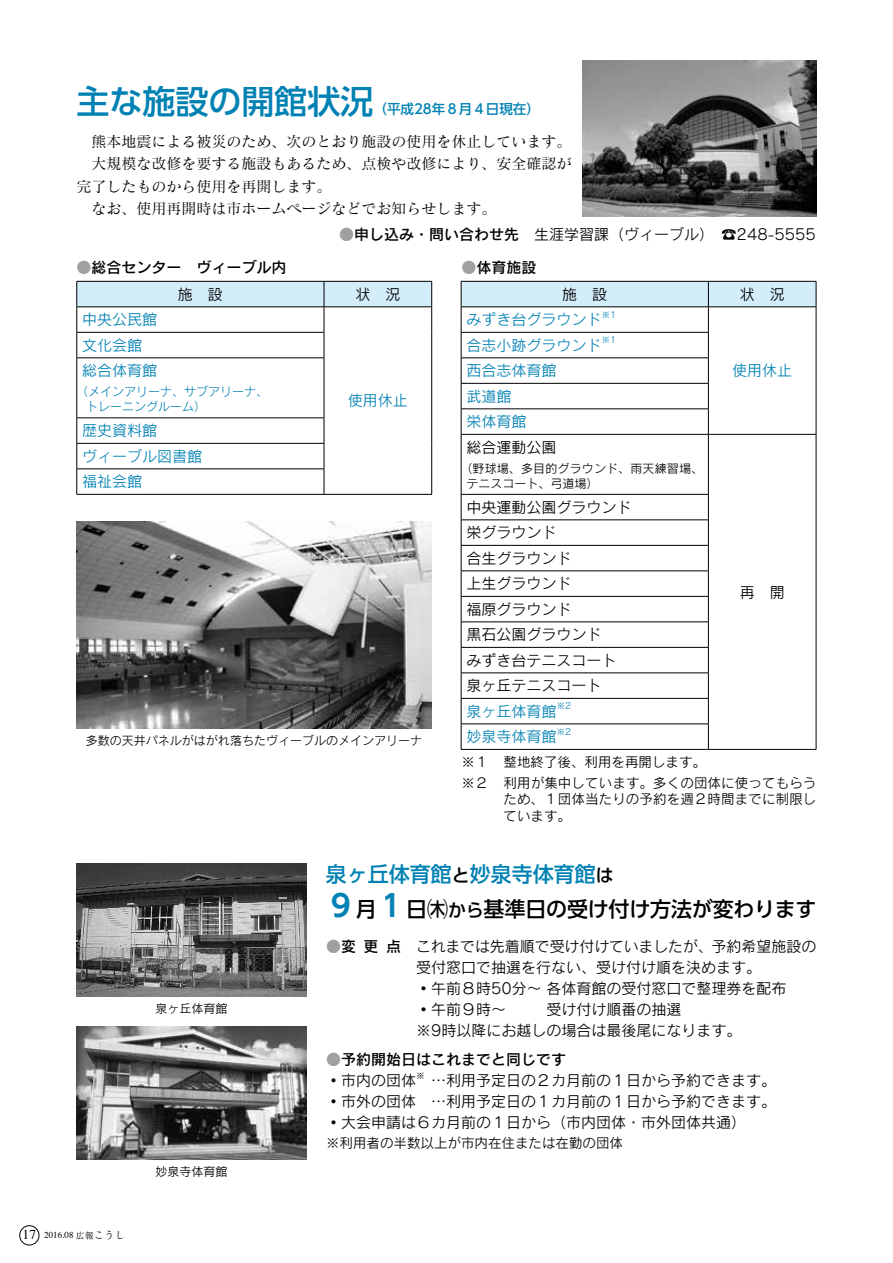
<style>
.page{position:relative;width:893px;height:1263px;background:#fff}
.page>*{position:absolute;margin:0;border:0;box-sizing:border-box;transform-origin:0 0}
.t1{font:500 33px "UD Shin Go Pro";color:#0081b3}
.t2{font:700 30px "UD Shin Go Pro De";color:#0081b3}
.t3{font:500 21px/35px "UD Shin Go Pro";color:#000}
.t4{font:15px/25.5px "Rodin Pro M";color:#000}
.t5{font:15px/22.5px "Matisse Pro M";color:#000}
.t6{font:15px/25.5px "Rodin Pro M";color:#0081b3}
.t7{font:15px "Rodin Pro DB";color:#000}
.t8{font:13.5px/16.5px "Rodin Pro M";letter-spacing:.01em;color:#000}
.t9{font:500 13.5px "UD Shin Go Pro";color:#0081b3}
.t10{font:13.5px "Times";color:#000}
.t11{font:12px/15px "Rodin Pro M";color:#000}
.t12{font:12px/15px "Rodin Pro M";color:#0081b3}
.t13{font:10.5px "Antique Std ANL";color:#000}
.t14{font:9px "Times";color:#000}
.t15{font:8.7px "Rodin Pro M";color:#0081b3}
.t16{font:8.7px "Rodin Pro M";color:#000}
.s1{color:#9fa0a0}
.s2{font-family:"Rodin Pro DB";color:#9fa0a0}
.s3{font-family:"Rodin Pro DB"}
.s4{color:#0081b3}
.s5{font-size:18px}
.s6{font-family:"Tsuku Old Min Pro R";font-size:9px}
</style>
<div class="page">
<div style="left:19px;top:1225px;width:20px;height:20px;border:1px solid #000;border-radius:50%"></div>
<svg style="left:77px;top:281px;width:355px;height:77px"></svg>
<hr style="left:77px;top:358px;width:247px;height:1px;background:#000">
<hr style="left:77px;top:358px;width:1px;height:60px;background:#000">
<hr style="left:324px;top:358px;width:1px;height:60px;background:#000">
<hr style="left:431px;top:358px;width:1px;height:60px;background:#000">
<hr style="left:77px;top:418px;width:247px;height:1px;background:#000">
<hr style="left:77px;top:443px;width:247px;height:1px;background:#000">
<hr style="left:77px;top:469px;width:247px;height:1px;background:#000">
<svg style="left:77px;top:418px;width:1px;height:76px"></svg>
<svg style="left:324px;top:418px;width:1px;height:76px"></svg>
<svg style="left:431px;top:418px;width:1px;height:76px"></svg>
<hr style="left:77px;top:494px;width:247px;height:1px;background:#000">
<hr style="left:324px;top:494px;width:108px;height:1px;background:#000">
<svg style="left:461px;top:281px;width:356px;height:153px"></svg>
<hr style="left:461px;top:434px;width:247px;height:1px;background:#000">
<hr style="left:461px;top:435px;width:1px;height:59px;background:#000">
<hr style="left:708px;top:434px;width:108px;height:1px;background:#000">
<hr style="left:708px;top:435px;width:1px;height:59px;background:#000">
<hr style="left:816px;top:435px;width:1px;height:59px;background:#000">
<hr style="left:461px;top:494px;width:248px;height:1px;background:#000">
<hr style="left:461px;top:520px;width:248px;height:1px;background:#000">
<hr style="left:461px;top:545px;width:248px;height:1px;background:#000">
<hr style="left:461px;top:571px;width:248px;height:1px;background:#000">
<hr style="left:461px;top:596px;width:248px;height:1px;background:#000">
<hr style="left:461px;top:622px;width:248px;height:1px;background:#000">
<hr style="left:461px;top:647px;width:248px;height:1px;background:#000">
<hr style="left:461px;top:673px;width:248px;height:1px;background:#000">
<hr style="left:461px;top:698px;width:248px;height:1px;background:#000">
<hr style="left:461px;top:724px;width:248px;height:1px;background:#000">
<svg style="left:461px;top:495px;width:1px;height:254px"></svg>
<svg style="left:708px;top:495px;width:1px;height:254px"></svg>
<svg style="left:816px;top:494px;width:1px;height:255px"></svg>
<hr style="left:461px;top:749px;width:247px;height:1px;background:#000">
<hr style="left:708px;top:749px;width:108px;height:1px;background:#000">
<img style="left:76px;top:521px;width:355px;height:208px">
<img style="left:76px;top:863px;width:231px;height:133px">
<img style="left:76px;top:1027px;width:231px;height:133px">
<img style="left:582px;top:60px;width:234px;height:156px">
<h1 class="t1" style="left:77px;top:75px;width:299px">主な施設の開館状況</h1>
<p class="t5" style="left:77px;top:129px;width:496px">　熊本地震による被災のため、次のとおり施設の使用を休止しています。　大規模な改修を要する施設もあるため、点検や改修により、安全確認が完了したものから使用を再開します。<br>　なお、使用再開時は市ホームページなどでお知らせします。</p>
<p class="t9" style="left:374px;top:98px;width:168px">（平成28年８月４日現在(</p>
<p class="t7" style="left:77px;top:258px;width:212px"><span class="s1">●</span>総合センター　ヴィーブル内</p>
<p class="t4" style="left:339px;top:221px;width:376px"><span class="s2">●</span><span class="s3">申し込み・問い合わせ先</span>　生涯学習課（ヴィーブル(</p>
<p class="t7" style="left:461px;top:258px;width:76px"><span class="s1">●</span>体育施設</p>
<p class="t6" style="left:82px;top:306px;width:76px">中央公民館</p>
<p class="t4" style="left:178px;top:281px;width:46px">施　設</p>
<p class="t4" style="left:355px;top:281px;width:46px">状　況</p>
<p class="t4" style="left:562px;top:281px;width:46px">施　設</p>
<p class="t15" style="left:601px;top:309px;width:16px">※1</p>
<p class="t6" style="left:466px;top:306px;width:136px">みずき台グラウンド</p>
<p class="t6" style="left:82px;top:332px;width:76px">文化会館総合体育館</p>
<p class="t12" style="left:86px;top:384px;width:183px;text-indent:-10px">（メインアリーナ、サブアリーナ、トレーニングルーム(</p>
<p class="t6" style="left:82px;top:417px;width:122px">歴史資料館<br>ヴィーブル図書館福祉会館</p>
<p class="t6" style="left:348px;top:387px;width:61px">使用休止</p>
<p class="t15" style="left:601px;top:334px;width:16px">※1</p>
<p class="t6" style="left:466px;top:332px;width:137px">合志小跡グラウンド西合志体育館<br>武道館<br>栄体育館</p>
<p class="t4" style="left:466px;top:434px;width:91px">総合運動公園</p>
<p class="t11" style="left:466px;top:460px;width:238px;text-indent:-6px">（野球場、多目的グラウンド、雨天練習場、テニスコート、弓道場(</p>
<p class="t4" style="left:466px;top:494px;width:166px">中央運動公園グラウンド栄グラウンド<br>合生グラウンド<br>上生グラウンド<br>福原グラウンド<br>黒石公園グラウンド<br>みずき台テニスコート泉ヶ丘テニスコート</p>
<p class="t15" style="left:556px;top:700px;width:16px">※2</p>
<p class="t6" style="left:466px;top:698px;width:91px">泉ヶ丘体育館</p>
<p class="t11" style="left:86px;top:733px;width:338px">多数の天井パネルがはがれ落ちたヴィーブルのメインアリーナ</p>
<p class="t15" style="left:556px;top:726px;width:16px">※2</p>
<p class="t6" style="left:466px;top:723px;width:91px">妙泉寺体育館</p>
<p class="t8" style="left:461px;top:753px;width:28px">※１</p>
<p class="t8" style="left:503px;top:753px;width:204px">整地終了後、利用を再開します。</p>
<p class="t4" style="left:722px;top:221px;width:96px">☎248-5555</p>
<p class="t4" style="left:740px;top:281px;width:46px">状　況</p>
<p class="t6" style="left:732px;top:357px;width:61px">使用休止</p>
<p class="t4" style="left:740px;top:579px;width:46px">再　開</p>
<p class="t8" style="left:461px;top:774px;width:28px">※２</p>
<p class="t8" style="left:503px;top:774px;width:314px">利用が集中しています。多くの団体に使ってもらう</p>
<p class="t8" style="left:503px;top:790px;width:314px">ため、１団体当たりの予約を週２時間までに制限しています。</p>
<h3 class="t3" style="left:406px;top:856px;width:412px;text-indent:-80px"><span class="s4">泉ヶ丘体育館</span><span class="s5">と</span><span class="s4">妙泉寺体育館</span><span class="s5">は<br></span>日㈭<span class="s5">から</span>基準日の受け付け方法が変わります</h3>
<h2 class="t2" style="left:326px;top:881px;width:31px">９</h2>
<h2 class="t2" style="left:376px;top:881px;width:31px">１</h2>
<h3 class="t3" style="left:356px;top:890px;width:22px">月</h3>
<p class="t11" style="left:156px;top:1000px;width:73px">泉ヶ丘体育館</p>
<p class="t11" style="left:156px;top:1164px;width:73px">妙泉寺体育館</p>
<p class="t7" style="left:326px;top:937px;width:76px"><span class="s1">●</span>変更点</p>
<p class="t4" style="left:416px;top:933px;width:402px">これまでは先着順で受け付けていましたが、予約希望施設の</p>
<p class="t4" style="left:546px;top:957px;width:242px;line-height:21px;text-indent:-131px">受付窓口で抽選を行ない、受け付け順を決めます。<br>各体育館の受付窓口で整理券を配布</p>
<p class="t4" style="left:416px;top:975px;width:119px">◦午前８時50分〜</p>
<p class="t4" style="left:416px;top:999px;width:327px;line-height:21px">◦午前９時〜<br>※9時以降にお越しの場合は最後尾になります。</p>
<p class="t7" style="left:326px;top:1049px;width:241px"><span class="s1">●</span>予約開始日はこれまでと同じです</p>
<p class="t4" style="left:431px;top:1067px;width:347px">…利用予定日の２カ月前の１日から予約できます。</p>
<p class="t4" style="left:546px;top:996px;width:136px">受け付け順番の抽選</p>
<p class="t16" style="left:416px;top:1070px;width:10px">※</p>
<p class="t4" style="left:326px;top:1067px;width:91px">◦市内の団体</p>
<p class="t4" style="left:431px;top:1088px;width:346px">…利用予定日の１カ月前の１日から予約できます。</p>
<p class="t4" style="left:326px;top:1090px;width:421px;line-height:21px">◦市外の団体<br>◦大会申請は６カ月前の１日から（市内団体・市外団体共通(</p>
<p class="t8" style="left:326px;top:1134px;width:298px">※利用者の半数以上が市内在住または在勤の団体</p>
<p class="t10" style="left:23px;top:1222px;width:15px">17</p>
<p class="t13" style="left:76px;top:1228px;width:51px"><span class="s6">広報</span>こうし</p>
<p class="t14" style="left:44px;top:1227px;width:31px">2016.08</p>
</div>
